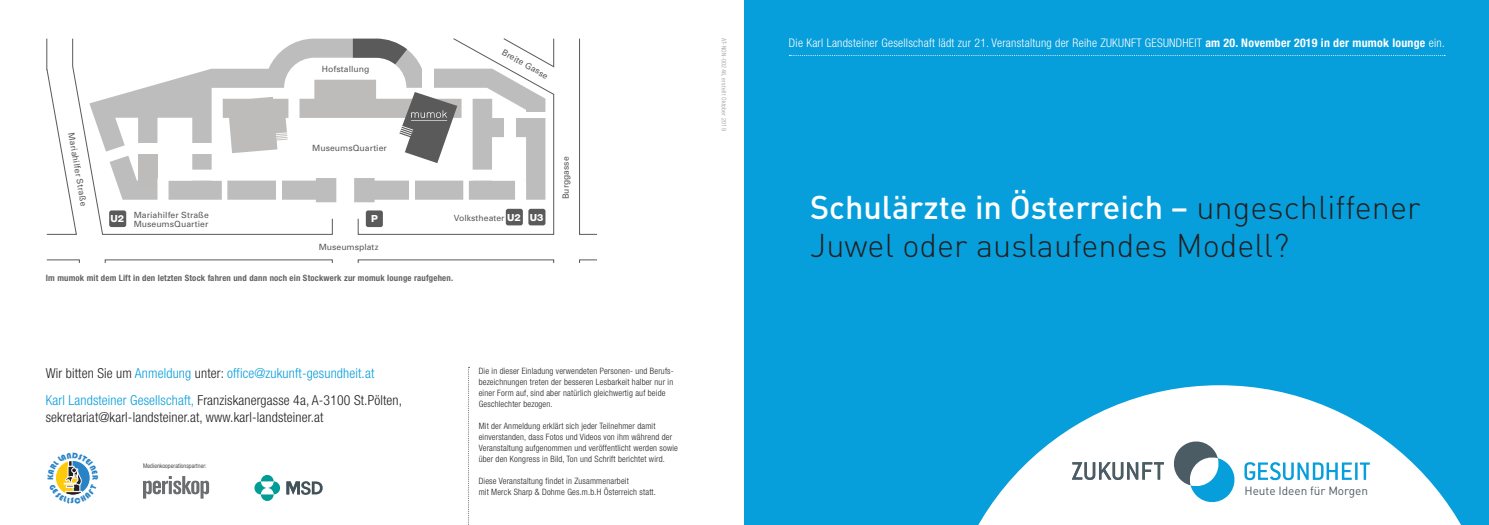
<style>
.page{position:relative;width:1489px;height:525px;background:#fff}
.page>*{position:absolute;margin:0;border:0;box-sizing:border-box;transform-origin:0 0}
.t1{font:300 32.5px/37.5px "DIN";color:#231f20}
.t2{font:300 condensed 13.75px/26.2px "Helvetica Neue";letter-spacing:.01em;color:#069edb}
.t3{font:300 condensed 13.75px "Helvetica Neue";letter-spacing:.01em;color:#231f20}
.t4{font:300 condensed 11.88px "Helvetica Neue";letter-spacing:.02em;color:#fff}
.t5{font:11.88px "DIN";letter-spacing:-.005em;color:#4c5c65}
.t6{font:800 9.75px "Helvetica Neue";color:#fff}
.t7{font:300 condensed 8.75px/11px "Helvetica Neue";letter-spacing:.02em;color:#231f20}
.t8{font:700 condensed 8.75px "Helvetica Neue";letter-spacing:.02em;color:#636366}
.t9{font:8.62px "Univers";letter-spacing:.005em;color:#5a5a5a}
.t10{font:8.5px/9px "Univers";letter-spacing:.005em;color:#5a5a5a}
.t11{font:300 condensed 6.25px "Helvetica Neue";letter-spacing:.04em;color:#939598}
.t12{font:300 condensed 6.25px "Helvetica Neue";letter-spacing:.01em;color:#231f20}
.s1{font-weight:700}
.s2{font-weight:500;color:#fff}
.s3{color:#231f20}
</style>
<div class="page">
<div style="left:744px;top:0;width:744px;height:524px;background:#069edb"></div>
<svg style="left:468px;top:367px;width:1px;height:158px"></svg>
<svg style="left:979px;top:385px;width:482px;height:139px;fill:#fff"></svg>
<svg style="left:1359px;top:462px;width:10px;height:17px"></svg>
<hr style="left:1354px;top:462px;width:3px;height:17px;background:#069edb">
<svg style="left:1244px;top:462px;width:107px;height:18px"></svg>
<svg style="left:1071px;top:462px;width:92px;height:17px"></svg>
<svg style="left:1171px;top:439px;width:65px;height:65px"></svg>
<svg style="left:789px;top:55px;width:655px;height:1px"></svg>
<svg style="left:46px;top:38px;width:551px;height:224px"></svg>
<div style="left:109px;top:210px;width:17px;height:17px;background:#5a5a5a;border-radius:2px"></div>
<div style="left:366px;top:210px;width:17px;height:17px;background:#5a5a5a;border-radius:2px"></div>
<div style="left:506px;top:209px;width:17px;height:16px;background:#5a5a5a;border-radius:2px"></div>
<div style="left:528px;top:209px;width:17px;height:16px;background:#5a5a5a;border-radius:2px"></div>
<svg style="left:353px;top:39px;width:54px;height:25px"></svg>
<div style="left:138px;top:154px;width:19px;height:33px;background:#bebcbb"></div>
<svg style="left:299px;top:80px;width:162px;height:83px"></svg>
<div style="left:276px;top:178px;width:5px;height:24px;background:#fff"></div>
<svg style="left:157px;top:169px;width:70px;height:33px"></svg>
<div style="left:409px;top:178px;width:5px;height:24px;background:#fff"></div>
<svg style="left:105px;top:145px;width:24px;height:17px"></svg>
<div style="left:524px;top:112px;width:23px;height:6px;background:#fff"></div>
<div style="left:137px;top:143px;width:78px;height:11px;background:#fff"></div>
<svg style="left:463px;top:169px;width:63px;height:33px"></svg>
<div style="left:505px;top:117px;width:11px;height:21px;background:#fff"></div>
<div style="left:422px;top:67px;width:11px;height:22px;background:#fff"></div>
<svg style="left:261px;top:474px;width:13px;height:7px"></svg>
<svg style="left:261px;top:494px;width:13px;height:6px"></svg>
<svg style="left:254px;top:481px;width:13px;height:13px"></svg>
<svg style="left:268px;top:481px;width:12px;height:13px"></svg>
<svg style="left:286px;top:481px;width:37px;height:13px"></svg>
<svg style="left:143px;top:476px;width:66px;height:22px"></svg>
<svg style="left:55px;top:460px;width:35px;height:36px"></svg>
<p class="t10" style="left:322px;top:64px;width:49px">Hofstallung</p>
<p class="t10" style="left:504px;top:47px;width:53px;rotate:29deg">Breite Gasse</p>
<p class="t9" style="left:76px;top:132px;width:76px;rotate:80deg">Mariahilfer Straße</p>
<p class="t10" style="left:312px;top:143px;width:76px">MuseumsQuartier</p>
<p class="t10" style="left:134px;top:210px;width:77px">Mariahilfer Straße<br>MuseumsQuartier</p>
<p class="t6" style="left:110px;top:213px;width:15px">U2</p>
<p class="t6" style="left:371px;top:213px;width:8px">P</p>
<p class="t6" style="left:507px;top:211px;width:38px">U2 U3</p>
<p class="t10" style="left:454px;top:213px;width:52px">Volkstheater</p>
<p class="t10" style="left:319px;top:242px;width:61px">Museumsplatz</p>
<p class="t8" style="left:46px;top:273px;width:409px">Im mumok mit dem Lift in den letzten Stock fahren und dann noch ein Stockwerk zur momuk lounge raufgehen.</p>
<p class="t9" style="left:561px;top:199px;width:44px;rotate:-90deg">Burggasse</p>
<p class="t11" style="left:727px;top:38px;width:94px;rotate:90deg">AT-NON-00246, erstellt Oktober 2019</p>
<h3 class="t4" style="left:789px;top:36px;width:657px">Die Karl Landsteiner Gesellschaft lädt zur 21. Veranstaltung der Reihe ZUKUNFT GESUNDHEIT <span class="s1">am 20. November 2019 in der mumok lounge</span> ein.</h3>
<h1 class="t1" style="left:810px;top:188px;width:611px"><span class="s2">Schulärzte in Österreich –</span> ungeschliffener<br>Juwel oder auslaufendes Modell?</h1>
<h2 class="t2" style="left:46px;top:360px;width:358px"><span class="s3">Wir bitten Sie um</span> Anmeldung <span class="s3">unter:</span> office@zukunft-gesundheit.at<br>Karl Landsteiner Gesellschaft, <span class="s3">Franziskanergasse 4a, A-3100 St.Pölten,</span></h2>
<h2 class="t3" style="left:46px;top:409px;width:279px">sekretariat@karl-landsteiner.at, www.karl-landsteiner.at</h2>
<p class="t12" style="left:143px;top:462px;width:65px">Medienkooperationspartner:</p>
<p class="t7" style="left:478px;top:365px;width:197px">Die in dieser Einladung verwendeten Personen- und Berufs&shy;bezeichnungen treten der besseren Lesbarkeit halber nur in einer Form auf, sind aber natürlich gleichwertig auf beide Geschlechter bezogen.</p>
<p class="t7" style="left:478px;top:420px;width:201px">Mit der Anmeldung erklärt sich jeder Teilnehmer damit einverstanden, dass Fotos und Videos von ihm während der Veranstaltung aufgenommen und veröffentlicht werden sowie über den Kongress in Bild, Ton und Schrift berichtet wird.</p>
<p class="t7" style="left:478px;top:475px;width:179px">Diese Veranstaltung findet in Zusammenarbeit<br>mit Merck Sharp &amp; Dohme Ges.m.b.H Österreich statt.</p>
<h3 class="t5" style="left:1244px;top:482px;width:125px">Heute Ideen für Morgen</h3>
</div>
